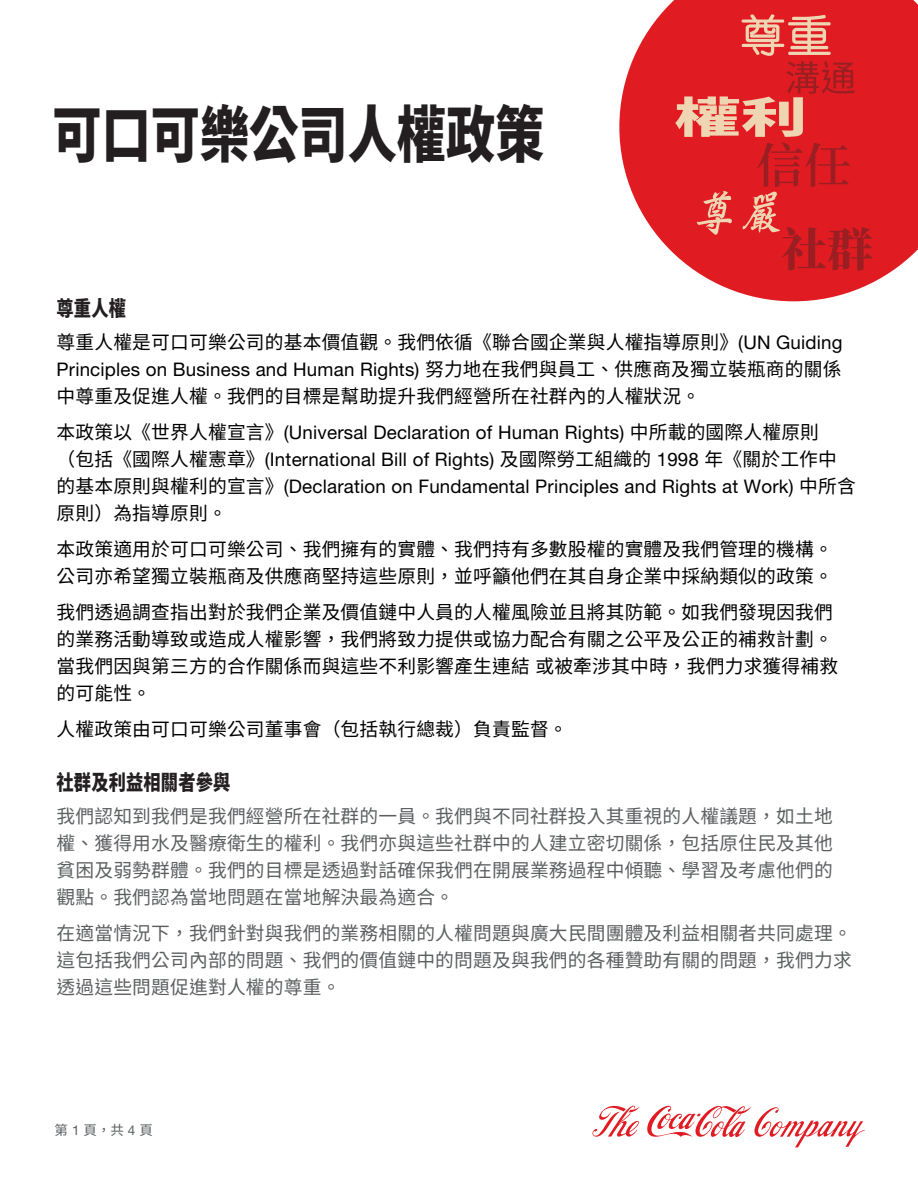
<style>
.page{position:relative;width:918px;height:1188px;background:#fff}
.page>*{position:absolute;margin:0;border:0;box-sizing:border-box;transform-origin:0 0}
.t1{font:900 61.5px "Noto Sans CJ Ktc";color:#231f20;scale:.8 1}
.t2{font:900 21px "Noto Sans CJ Ktc";letter-spacing:.01em;color:#231f20;scale:.82 1}
.t3{font:18.75px/36px "Noto Sans CJ Ktc";letter-spacing:.01em;color:#000}
.t4{font:18.75px/27px "Noto Sans CJ Ktc";letter-spacing:.01em;color:#5c5e60;text-align:justify}
.t5{font:18.75px/27px "Helvetica Neue LT Std";letter-spacing:.01em;color:#000}
.t6{font:13.5px "Noto Sans CJ Ktc";color:#5c5e60}
.s1{font-family:"Helvetica Neue LT Std"}
.s2{font-family:"Noto Sans CJ Ktc"}
</style>
<div class="page">
<svg style="left:592px;top:1106px;width:48px;height:31px"></svg>
<svg style="left:647px;top:1106px;width:218px;height:41px"></svg>
<svg style="left:619px;top:0;width:299px;height:301px;fill:#e01b22"></svg>
<svg style="left:675px;top:14px;width:197px;height:257px;background:#dc3233"></svg>
<h1 class="t1" style="left:53px;top:99px;width:616px">可口可樂公司人權政策</h1>
<p class="t2" style="left:57px;top:296px;width:86px">尊重人權</p>
<p class="t3" style="left:57px;top:324px;width:788px">尊重人權是可口可樂公司的基本價值觀。我們依循《聯合國企業與人權指導原則》<span class="s1">(UN Guiding</span></p>
<p class="t5" style="left:57px;top:355px;width:786px">Principles on Business and Human Rights) <span class="s2">努力地在我們與員工、供應商及獨立裝瓶商的關係</span></p>
<p class="t3" style="left:57px;top:378px;width:645px">中尊重及促進人權。我們的目標是幫助提升我們經營所在社群內的人權狀況。</p>
<p class="t5" style="left:57px;top:418px;width:801px"><span class="s2">本政策以《世界人權宣言》</span>(Universal Declaration of Human Rights) <span class="s2">中所載的國際人權原則<br>（包括《國際人權憲章》</span>(International Bill of Rights) <span class="s2">及國際勞工組織的</span> 1998 <span class="s2">年《關於工作中的基本原則與權利的宣言》</span>(Declaration on Fundamental Principles and Rights at Work) <span class="s2">中所含</span></p>
<p class="t3" style="left:57px;top:495px;width:778px">原則）為指導原則。<br>本政策適用於可口可樂公司、我們擁有的實體、我們持有多數股權的實體及我們管理的機構。</p>
<p class="t3" style="left:57px;top:558px;width:778px">公司亦希望獨立裝瓶商及供應商堅持這些原則，並呼籲他們在其自身企業中採納類似的政策。我們透過調查指出對於我們企業及價值鏈中人員的人權風險並且將其防範。如我們發現因我們</p>
<p class="t3" style="left:57px;top:626px;width:783px;line-height:27px">的業務活動導致或造成人權影響，我們將致力提供或協力配合有關之公平及公正的補救計劃。當我們因與第三方的合作關係而與這些不利影響產生連結或被牽涉其中時，我們力求獲得補救的可能性。</p>
<p class="t3" style="left:57px;top:711px;width:513px">人權政策由可口可樂公司董事會（包括執行總裁）負責監督。</p>
<p class="t2" style="left:57px;top:770px;width:213px">社群及利益相關者參與</p>
<p class="t4" style="left:57px;top:803px;width:778px">我們認知到我們是我們經營所在社群的一員。我們與不同社群投入其重視的人權議題，如土地權、獲得用水及醫療衛生的權利。我們亦與這些社群中的人建立密切關係，包括原住民及其他貧困及弱勢群體。我們的目標是透過對話確保我們在開展業務過程中傾聽、學習及考慮他們的觀點。我們認為當地問題在當地解決最為適合。</p>
<p class="t4" style="left:57px;top:920px;width:797px">在適當情況下，我們針對與我們的業務相關的人權問題與廣大民間團體及利益相關者共同處理。這包括我們公司內部的問題、我們的價值鏈中的問題及與我們的各種贊助有關的問題，我們力求透過這些問題促進對人權的尊重。</p>
<p class="t6" style="left:55px;top:1123px;width:100px">第 <span class="s1">1</span> 頁，共 <span class="s1">4</span> 頁</p>
</div>
